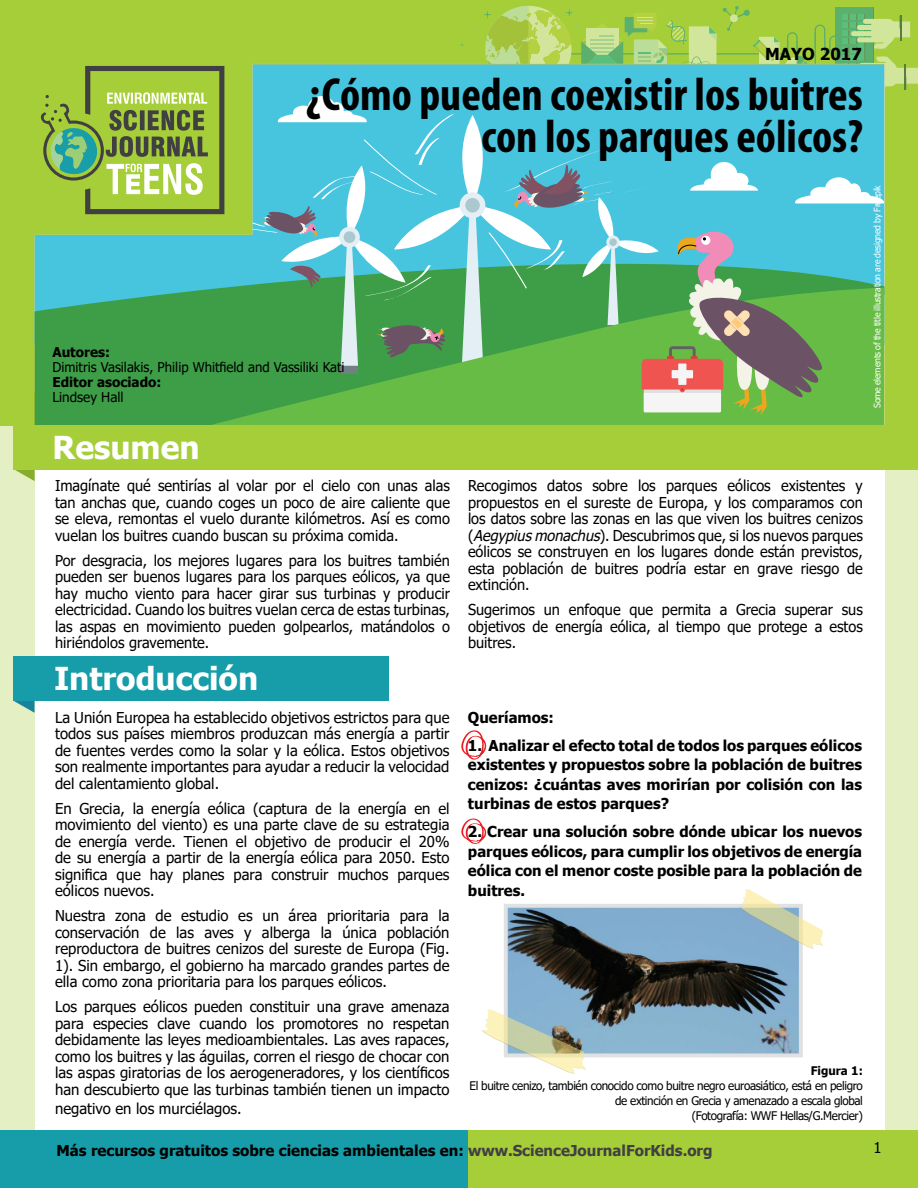
<style>
.page{position:relative;width:918px;height:1188px;background:#e4f0c3}
.page>*{position:absolute;margin:0;border:0;box-sizing:border-box;transform-origin:0 0}
.t1{font:700 condensed 46.65px/42px "Myriad Pro";color:#000;text-align:right}
.t2{font:700 31.5px "Tahoma";color:#fff}
.t3{font:700 16.5px "Tahoma";color:#000}
.t4{font:15px/16.5px "Tahoma";color:#000;text-align:justify}
.t5{font:700 15px/19.5px "Tahoma";color:#000;text-align:justify}
.t6{font:13.5px "Tahoma";color:#000}
.t7{font:700 13.5px "Tahoma";color:#000}
.t8{font:11.85px/15px "Tahoma";letter-spacing:-.03em;color:#000;text-align:right}
.t9{font:700 11.85px "Tahoma";color:#000}
.t10{font:8.85px "Tahoma";letter-spacing:-.03em;color:#fff}
.s1{font-style:italic}
.s2{color:#404042}
</style>
<div class="page">
<div style="left:35px;top:425px;width:849px;height:716px;background:#fff"></div>
<div style="left:0;top:0;width:918px;height:425px;background:#a6ce39"></div>
<svg style="left:45px;top:415px;width:839px;height:10px;background:#5db545"></svg>
<div style="left:452px;top:1130px;width:466px;height:58px;background:#a6ce39"></div>
<div style="left:0;top:1130px;width:468px;height:58px;background:#169da9"></div>
<svg style="left:14px;top:701px;width:21px;height:12px"></svg>
<div style="left:14px;top:656px;width:375px;height:45px;background:#169da9"></div>
<svg style="left:15px;top:470px;width:20px;height:11px"></svg>
<div style="left:14px;top:425px;width:904px;height:45px;background:#a6ce39"></div>
<svg style="left:35px;top:6px;width:883px;height:409px"></svg>
<svg style="left:461px;top:818px;width:26px;height:26px"></svg>
<img style="left:509px;top:909px;width:289px;height:143px">
<div style="left:504px;top:904px;width:299px;height:153px;border:4px solid #e0e1e2"></div>
<svg style="left:482px;top:1009px;width:105px;height:65px"></svg>
<svg style="left:737px;top:889px;width:86px;height:60px"></svg>
<svg style="left:461px;top:730px;width:26px;height:30px"></svg>
<p class="t3" style="left:765px;top:43px;width:98px">MAYO 2017</p>
<h1 class="t1" style="left:306px;top:73px;width:558px">¿Cómo pueden coexistir los buitres con los parques eólicos?</h1>
<p class="t7" style="left:52px;top:342px;width:59px">Autores:</p>
<p class="t6" style="left:52px;top:358px;width:294px">Dimitris Vasilakis, Philip Whitfield and Vassiliki Kati</p>
<p class="t7" style="left:52px;top:372px;width:110px">Editor asociado:</p>
<p class="t6" style="left:52px;top:388px;width:73px">Lindsey Hall</p>
<p class="t10" style="left:871px;top:408px;width:224px;rotate:-90deg">Some elements of the title illustration are designed by Freepik</p>
<h2 class="t2" style="left:52px;top:426px;width:149px">Resumen</h2>
<p class="t4" style="left:55px;top:478px;width:396px">Imagínate qué sentirías al volar por el cielo con unas alas tan anchas que, cuando coges un poco de aire caliente que se eleva, remontas el vuelo durante kilómetros. Así es como vuelan los buitres cuando buscan su próxima comida.</p>
<p class="t4" style="left:55px;top:553px;width:396px">Por desgracia, los mejores lugares para los buitres también pueden ser buenos lugares para los parques eólicos, ya que hay mucho viento para hacer girar sus turbinas y producir electricidad. Cuando los buitres vuelan cerca de estas turbinas, las aspas en movimiento pueden golpearlos, matándolos o hiriéndolos gravemente.</p>
<h2 class="t2" style="left:54px;top:657px;width:206px">Introducción</h2>
<p class="t4" style="left:55px;top:710px;width:396px">La Unión Europea ha establecido objetivos estrictos para que todos sus países miembros produzcan más energía a partir de fuentes verdes como la solar y la eólica. Estos objetivos son realmente importantes para ayudar a reducir la velocidad del calentamiento global.</p>
<p class="t4" style="left:55px;top:801px;width:396px">En Grecia, la energía eólica (captura de la energía en el movimiento del viento) es una parte clave de su estrategia de energía verde. Tienen el objetivo de producir el 20% de su energía a partir de la energía eólica para 2050. Esto significa que hay planes para construir muchos parques eólicos nuevos.</p>
<p class="t4" style="left:55px;top:908px;width:396px">Nuestra zona de estudio es un área prioritaria para la conservación de las aves y alberga la única población reproductora de buitres cenizos del sureste de Europa (Fig.<br>1). Sin embargo, el gobierno ha marcado grandes partes de ella como zona prioritaria para los parques eólicos.</p>
<p class="t4" style="left:55px;top:999px;width:396px">Los parques eólicos pueden constituir una grave amenaza para especies clave cuando los promotores no respetan debidamente las leyes medioambientales. Las aves rapaces, como los buitres y las águilas, corren el riesgo de chocar con las aspas giratorias de los aerogeneradores, y los científicos han descubierto que las turbinas también tienen un impacto</p>
<p class="t4" style="left:55px;top:1101px;width:188px">negativo en los murciélagos.</p>
<p class="t4" style="left:468px;top:478px;width:396px">Recogimos datos sobre los parques eólicos existentes y propuestos en el sureste de Europa, y los comparamos con los datos sobre las zonas en las que viven los buitres cenizos (<span class="s1">Aegypiusmonachus</span>). Descubrimos que, si los nuevos parques eólicos se construyen en los lugares donde están previstos, esta población de buitres podría estar en grave riesgo de extinción.</p>
<p class="t4" style="left:468px;top:602px;width:396px">Sugerimos un enfoque que permita a Grecia superar sus objetivos de energía eólica, al tiempo que protege a estos buitres.</p>
<p class="t5" style="left:468px;top:708px;width:87px">Queríamos:</p>
<p class="t5" style="left:468px;top:736px;width:396px">1. Analizar el efecto total de todos los parques eólicos existentes y propuestos sobre la población de buitres cenizos: ¿cuántas aves morirían por colisión con las turbinas de estos parques?</p>
<p class="t5" style="left:468px;top:823px;width:396px">2. Crear una solución sobre dónde ubicar los nuevos parques eólicos, para cumplir los objetivos de energía eólica con el menor coste posible para la población de buitres.</p>
<p class="t9" style="left:811px;top:1062px;width:54px">Figura 1:</p>
<p class="t8" style="left:469px;top:1079px;width:395px">El buitre cenizo, también conocido como buitre negro euroasiático, está en peligro de extinción en Grecia y amenazado a escala global<br>(Fotografía: WWF Hellas/G.Mercier)</p>
<p class="t5" style="left:57px;top:1141px;width:658px">Más recursos gratuitos sobre ciencias ambientales en: <span class="s2">www.ScienceJournalForKids.org</span></p>
<p class="t4" style="left:874px;top:1140px;width:10px">1</p>
</div>
